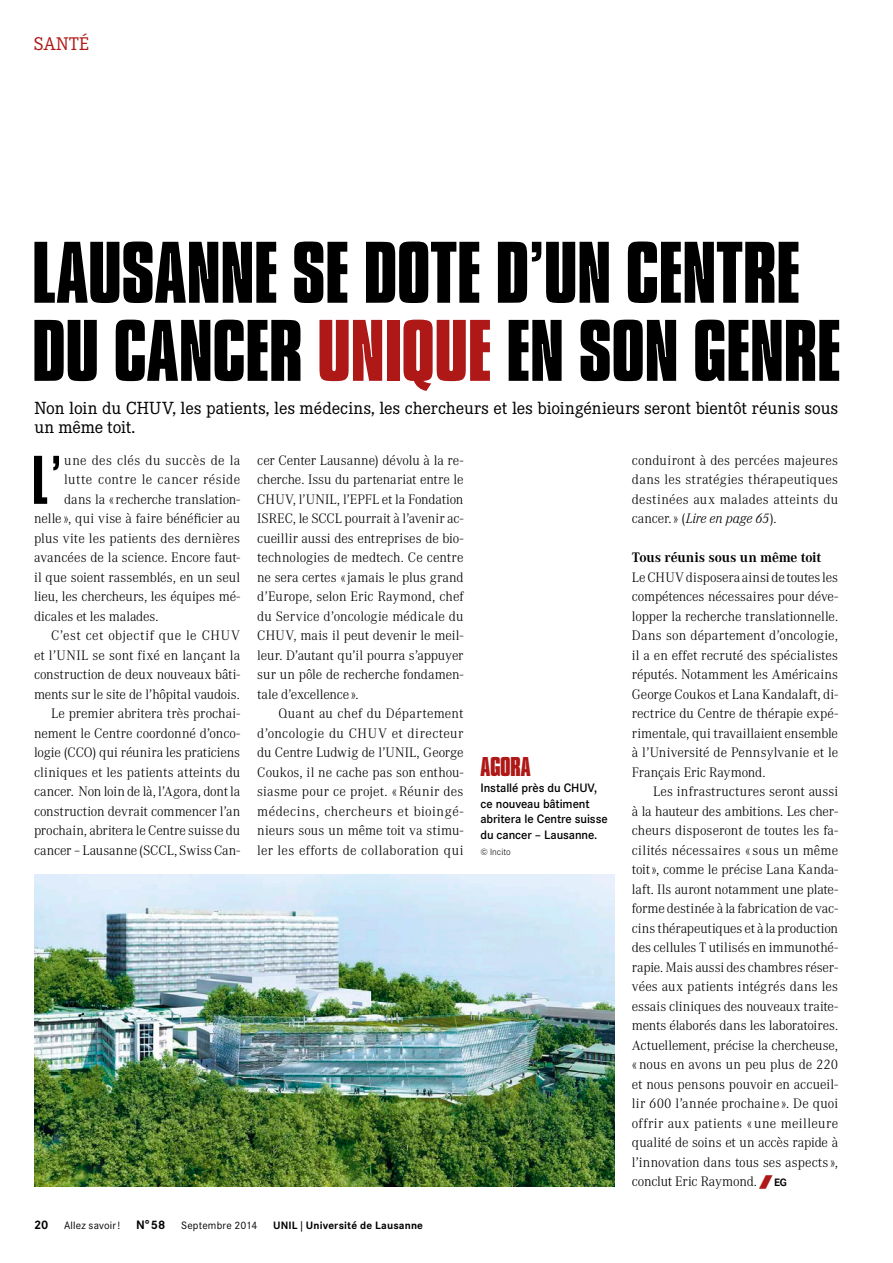
<style>
.page{position:relative;width:893px;height:1263px;background:#fff}
.page>*{position:absolute;margin:0;border:0;box-sizing:border-box;transform-origin:0 0}
.TITRE___CompactaBold{font:700 91.35px/78.2px "Compacta LT";letter-spacing:-.01em;color:#000}
.TEXTE_BASE___Corpora{font:72px "Compacta LT";color:#000}
.t1{font:700 28.5px "Compacta LT";letter-spacing:-.015em;color:#ae1817}
.RUBRIQUE___Corporate{font:18px "Corporate EBQ";letter-spacing:.02em;color:#ae1817}
.CHAPEAU___CorporateE{font:17.25px/19.5px "Corporate EBQ";letter-spacing:-.005em;color:#000}
.TEXTE_BASE___Corpora-2{font:300 13.5px/19.5px "Corporate ABQ";color:#000;text-align:justify}
.TEXTE_BASE___Corpora-3{font:300 13.5px "Corporate ABQ";letter-spacing:.03em;color:#000}
.TEXTE_BASE___Corpora-4{font:700 13.5px "Corporate ABQ";letter-spacing:-.015em;color:#000}
.t2{font:500 12px/15.8px "Corporate SBQ";letter-spacing:-.01em;color:#000}
.t3{font:700 12px "Corporate SBQ";color:#000}
.TEXTE_BASE___Corpora-5{font:700 10.5px "Corporate SBQ";letter-spacing:.015em;color:#000}
.t4{font:10.5px "Corporate SBQ";letter-spacing:.02em;color:#000}
.t5{font:300 9px "Corporate SBQ";letter-spacing:.005em;color:#000}
.s1{color:#ae1817}
.s2{font-style:italic}
</style>
<div class="page">
<img style="left:34px;top:874px;width:580px;height:312px">
<p class="RUBRIQUE___Corporate" style="left:34px;top:34px;width:56px">SANTÉ</p>
<p class="TITRE___CompactaBold" style="left:31px;top:236px;width:811px">LAUSANNE SE DOTE D’UN CENTRE<br>DU CANCER <span class="s1">UNIQUE</span> EN SON GENRE</p>
<p class="CHAPEAU___CorporateE" style="left:34px;top:398px;width:805px">Non loin du CHUV, les patients, les médecins, les chercheurs et les bioingénieurs seront bientôt réunis sous un même toit.</p>
<p class="TEXTE_BASE___Corpora" style="left:32px;top:442px;width:32px">L’</p>
<p class="TEXTE_BASE___Corpora-3" style="left:64px;top:452px;width:178px">une des clés du succès de la</p>
<p class="TEXTE_BASE___Corpora-3" style="left:64px;top:472px;width:178px">lutte contre le cancer réside</p>
<p class="TEXTE_BASE___Corpora-2" style="left:64px;top:489px;width:178px">dans la «recherche translation-</p>
<p class="TEXTE_BASE___Corpora-2" style="left:34px;top:509px;width:208px">nelle», qui vise à faire bénéficier au</p>
<p class="TEXTE_BASE___Corpora-2" style="left:34px;top:528px;width:208px">plus vite les patients des dernières</p>
<p class="TEXTE_BASE___Corpora-2" style="left:34px;top:548px;width:208px">avancées de la science. Encore faut-</p>
<p class="TEXTE_BASE___Corpora-2" style="left:34px;top:567px;width:208px">il que soient rassemblés, en un seul</p>
<p class="TEXTE_BASE___Corpora-2" style="left:34px;top:587px;width:208px">lieu, les chercheurs, les équipes mé-</p>
<p class="TEXTE_BASE___Corpora-2" style="left:34px;top:606px;width:126px">dicales et les malades.</p>
<p class="TEXTE_BASE___Corpora-2" style="left:34px;top:626px;width:208px;text-indent:17px">C’est cet objectif que le CHUV et l’UNIL se sont fixé en lançant la construction de deux nouveaux bâti&shy;ments sur le site de l’hôpital vaudois.</p>
<p class="TEXTE_BASE___Corpora-2" style="left:34px;top:704px;width:208px;text-indent:17px">Le premier abritera très prochai&shy;nement le Centre coordonné d’onco&shy;logie (CCO) qui réunira les praticiens cliniques et les patients atteints du cancer. Non loin de là, l’Agora, dont la construction devrait commencer l’an prochain, abritera le Centre suisse du cancer – Lausanne (SCCL, Swiss Can-</p>
<p class="TEXTE_BASE___Corpora-2" style="left:257px;top:450px;width:208px">cer Center Lausanne) dévolu à la re&shy;cherche. Issu du partenariat entre le CHUV, l’UNIL, l’EPFL et la Fondation ISREC, le SCCL pourrait à l’avenir ac&shy;cueillir aussi des entreprises de bio&shy;technologies de medtech. Ce centre ne sera certes «jamais le plus grand d’Europe, selon Eric Raymond, chef du Service d’oncologie médicale du CHUV, mais il peut devenir le meil&shy;leur. D’autant qu’il pourra s’appuyer sur un pôle de recherche fondamen&shy;tale d’excellence».</p>
<p class="TEXTE_BASE___Corpora-2" style="left:257px;top:704px;width:208px;text-indent:21px">Quant au chef du Département d’oncologie du CHUV et directeur du Centre Ludwig de l’UNIL, George Coukos, il ne cache pas son enthou&shy;siasme pour ce projet. «Réunir des médecins, chercheurs et bioingé&shy;nieurs sous un même toit va stimu&shy;ler les efforts de collaboration qui</p>
<p class="t1" style="left:480px;top:751px;width:52px">AGORA</p>
<p class="t2" style="left:480px;top:780px;width:118px">Installé près du CHUV,</p>
<p class="t2" style="left:480px;top:796px;width:129px">ce nouveau bâtiment abritera le Centre suisse du cancer – Lausanne.</p>
<p class="t5" style="left:480px;top:846px;width:32px">© Incito</p>
<p class="t3" style="left:34px;top:1218px;width:16px">20</p>
<p class="t4" style="left:64px;top:1219px;width:58px">Allez savoir!</p>
<p class="t3" style="left:136px;top:1218px;width:31px">N° 58</p>
<p class="t4" style="left:181px;top:1219px;width:78px">Septembre 2014</p>
<p class="TEXTE_BASE___Corpora-5" style="left:273px;top:1219px;width:151px">UNIL | Université de Lausanne</p>
<p class="TEXTE_BASE___Corpora-2" style="left:632px;top:450px;width:208px">conduiront à des percées majeures dans les stratégies thérapeutiques destinées aux malades atteints du cancer.» (<span class="s2">Lire en page 65</span>).</p>
<p class="TEXTE_BASE___Corpora-4" style="left:632px;top:550px;width:191px">Tous réunis sous un même toit</p>
<p class="TEXTE_BASE___Corpora-2" style="left:632px;top:567px;width:208px">Le CHUV disposera ainsi de toutes les compétences nécessaires pour déve&shy;lopper la recherche translationnelle.<br>Dans son département d’oncologie, il a en effet recruté des spécialistes réputés. Notamment les Américains George Coukos et Lana Kandalaft, di&shy;rectrice du Centre de thérapie expé&shy;rimentale, qui travaillaient ensemble à l’Université de Pennsylvanie et le Français Eric Raymond.</p>
<p class="TEXTE_BASE___Corpora-2" style="left:632px;top:782px;width:208px;text-indent:21px">Les infrastructures seront aussi à la hauteur des ambitions. Les cher&shy;cheurs disposeront de toutes les fa&shy;cilités nécessaires « sous un même toit», comme le précise Lana Kanda&shy;laft. Ils auront notamment une plate&shy;forme destinée à la fabrication de vac&shy;cins thérapeutiques et à la production des cellules T utilisés en immunothé&shy;rapie. Mais aussi des chambres réser&shy;vées aux patients intégrés dans les essais cliniques des nouveaux traite&shy;ments élaborés dans les laboratoires.<br>Actuellement, précise la chercheuse, «nous en avons un peu plus de 220 et nous pensons pouvoir en accueil&shy;lir 600 l’année prochaine ». De quoi offrir aux patients « une meilleure qualité de soins et un accès rapide à l’innovation dans tous ses aspects », conclut Eric Raymond.</p>
<p class="TEXTE_BASE___Corpora-5" style="left:774px;top:1176px;width:15px">EG</p>
</div>
